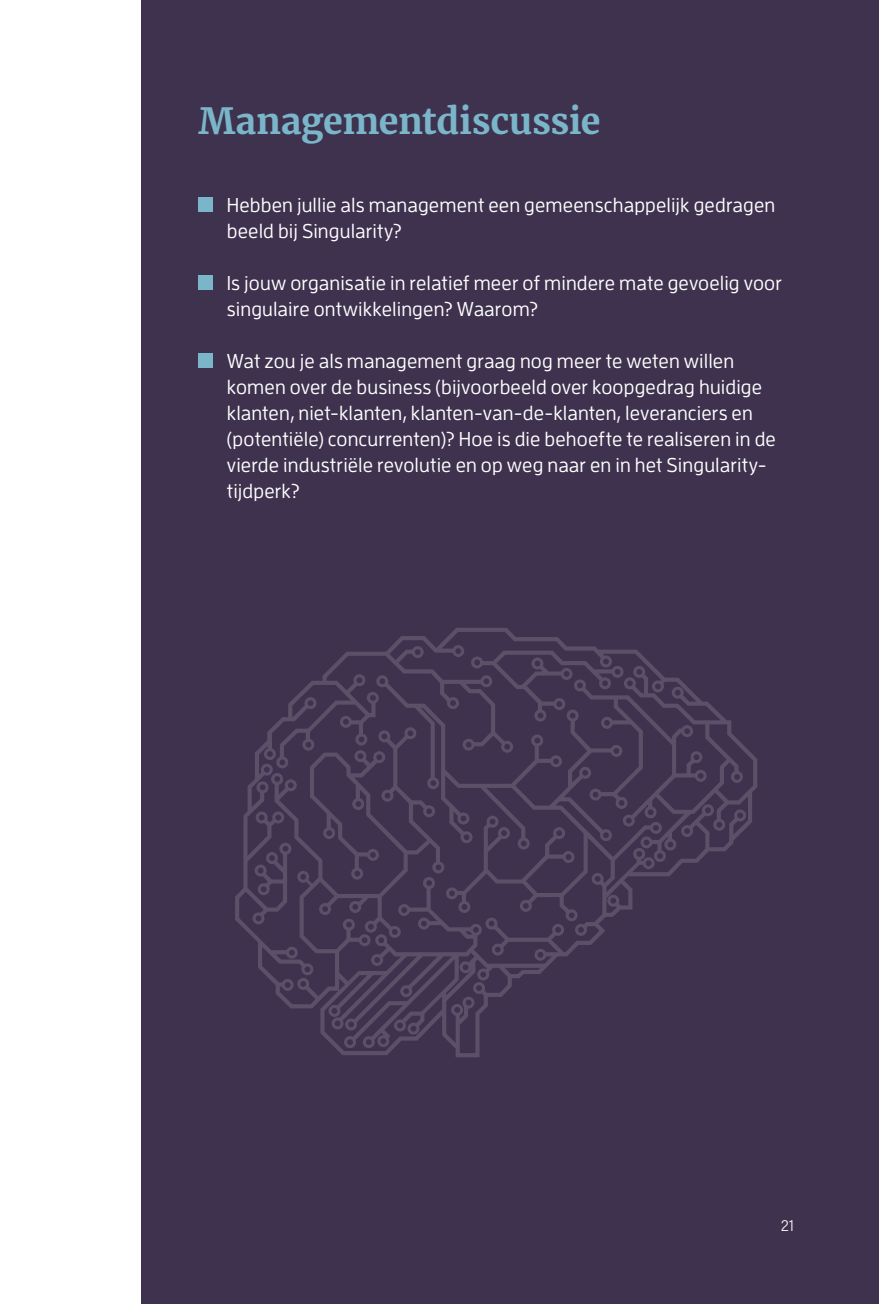
<style>
.page{position:relative;width:879px;height:1304px;background:#fff}
.page>*{position:absolute;margin:0;border:0;box-sizing:border-box;transform-origin:0 0}
.t1{font:700 36px "Merriweather";letter-spacing:-.01em;color:#7ab5c9}
.t2{font:500 20px/26px "Enzo OT";letter-spacing:.005em;color:#fff}
.t3{font:300 16px "Acumin Pro Semi Cond";color:#fff}
</style>
<div class="page">
<div style="left:142px;top:0;width:737px;height:1304px;background:#3e324e"></div>
<div style="left:198px;top:198px;width:15px;height:14px;background:#7ab5c9"></div>
<div style="left:198px;top:276px;width:15px;height:14px;background:#7ab5c9"></div>
<div style="left:198px;top:354px;width:15px;height:14px;background:#7ab5c9"></div>
<svg style="left:235px;top:628px;width:522px;height:429px"></svg>
<svg style="left:471px;top:651px;width:152px;height:71px"></svg>
<h1 class="t1" style="left:198px;top:98px;width:404px">Managementdiscussie</h1>
<p class="t2" style="left:227px;top:191px;width:550px">Hebben jullie als management een gemeenschappelijk gedragen beeld bij Singularity?</p>
<p class="t2" style="left:227px;top:269px;width:556px">Is jouw organisatie in relatief meer of mindere mate gevoelig voor singulaire ontwikkelingen? Waarom?</p>
<p class="t2" style="left:227px;top:347px;width:550px">Wat zou je als management graag nog meer te weten willen komen over de business (bijvoorbeeld over koopgedrag huidige klanten, niet-klanten, klanten-van-de-klanten, leveranciers en (potentiële) concurrenten)? Hoe is die behoefte te realiseren in de vierde industriële revolutie en op weg naar en in het Singularity&shy;tijdperk?</p>
<p class="t3" style="left:781px;top:1214px;width:14px">21</p>
</div>
